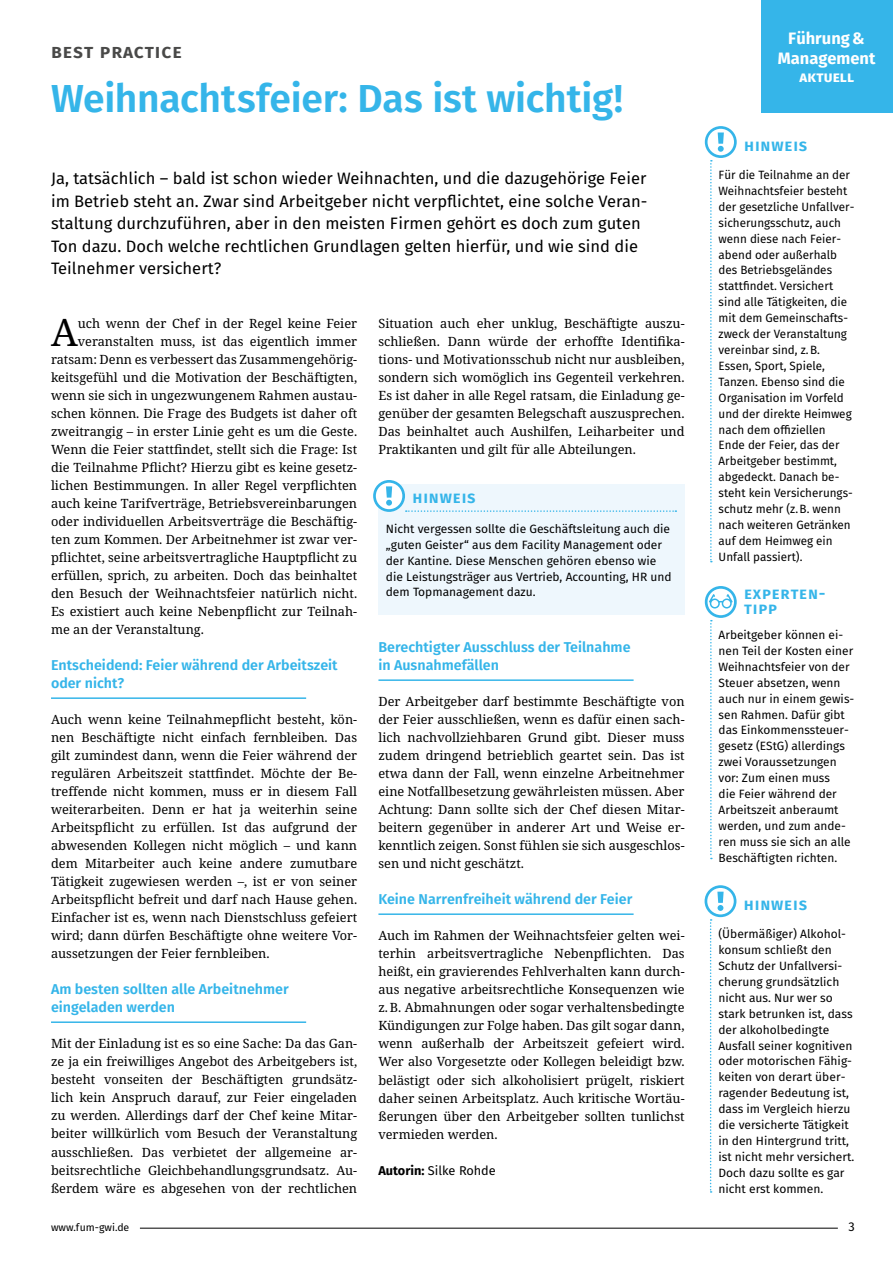
<style>
.page{position:relative;width:893px;height:1263px;background:#fff}
.page>*{position:absolute;margin:0;border:0;box-sizing:border-box;transform-origin:0 0}
.t1{font:600 39px "Fira Sans";letter-spacing:-.01em;color:#35b5e9}
.t2{font:37.95px "Noto Serif";color:#000}
.t3{font:600 19.5px "Fira Sans";letter-spacing:.05em;color:#494948}
.t4{font:16.5px/22.5px "Fira Sans";color:#000}
.t5{font:600 16.5px/14.4px "Fira Sans";letter-spacing:.05em;color:#35b5e9}
.t6{font:700 16.5px/19.5px "Fira Sans";color:#fff;text-align:center}
.t7{font:700 15px "Fira Sans";letter-spacing:.01em;color:#fff}
.t8{font:600 14.25px/18px "Fira Sans";color:#35b5e9}
.t9{font:12.75px/18px "Noto Serif";color:#000;text-align:justify}
.t10{font:12.75px "Fira Sans";color:#000}
.t11{font:12px/15.9px "Fira Sans";color:#000}
.t12{font:10.5px "Fira Sans";color:#000}
.s1{font-weight:700}
</style>
<div class="page">
<hr style="left:140px;top:1228px;width:698px;height:1px;background:#000">
<div style="left:761px;top:0;width:132px;height:112px;background:#35b5e9"></div>
<hr style="left:51px;top:697px;width:255px;height:2px;background:#35b5e9">
<hr style="left:51px;top:1021px;width:255px;height:2px;background:#35b5e9">
<hr style="left:378px;top:679px;width:256px;height:2px;background:#35b5e9">
<hr style="left:378px;top:913px;width:256px;height:2px;background:#35b5e9">
<div style="left:378px;top:484px;width:307px;height:130px;background:#eef7fd"></div>
<svg style="left:373px;top:480px;width:303px;height:32px"></svg>
<svg style="left:705px;top:885px;width:31px;height:308px"></svg>
<svg style="left:705px;top:126px;width:32px;height:436px"></svg>
<svg style="left:705px;top:586px;width:32px;height:273px"></svg>
<h3 class="t3" style="left:51px;top:38px;width:132px">Best Practice</h3>
<h1 class="t1" style="left:51px;top:71px;width:574px">Weihnachtsfeier: Das ist wichtig!</h1>
<p class="t4" style="left:51px;top:167px;width:598px">Ja, tatsächlich – bald ist schon wieder Weihnachten, und die dazugehörige Feier im Betrieb steht an. Zwar sind Arbeitgeber nicht verpflichtet, eine solche Veran&shy;staltung durchzuführen, aber in den meisten Firmen gehört es doch zum guten Ton dazu. Doch welche rechtlichen Grundlagen gelten hierfür, und wie sind die Teilnehmer versichert?</p>
<h2 class="t2" style="left:51px;top:307px;width:28px">A</h2>
<p class="t9" style="left:78px;top:314px;width:281px">uch wenn der Chef in der Regel keine Feier</p>
<p class="t9" style="left:78px;top:332px;width:281px">veranstalten muss, ist das eigentlich immer</p>
<p class="t9" style="left:51px;top:350px;width:308px">ratsam: Denn es verbessert das Zusammengehörig-</p>
<p class="t9" style="left:51px;top:368px;width:308px">keitsgefühl und die Motivation der Beschäftigten,</p>
<p class="t9" style="left:51px;top:386px;width:308px">wenn sie sich in ungezwungenem Rahmen austau-</p>
<p class="t9" style="left:51px;top:404px;width:308px">schen können. Die Frage des Budgets ist daher oft</p>
<p class="t9" style="left:51px;top:422px;width:308px">zweitrangig – in erster Linie geht es um die Geste.</p>
<p class="t9" style="left:51px;top:440px;width:308px">Wenn die Feier stattfindet, stellt sich die Frage: Ist</p>
<p class="t9" style="left:51px;top:458px;width:308px">die Teilnahme Pflicht? Hierzu gibt es keine gesetz-</p>
<p class="t9" style="left:51px;top:476px;width:308px">lichen Bestimmungen. In aller Regel verpflichten</p>
<p class="t9" style="left:51px;top:494px;width:308px">auch keine Tarifverträge, Betriebsvereinbarungen</p>
<p class="t9" style="left:51px;top:512px;width:308px">oder individuellen Arbeitsverträge die Beschäftig-</p>
<p class="t9" style="left:51px;top:530px;width:308px">ten zum Kommen. Der Arbeitnehmer ist zwar ver-</p>
<p class="t9" style="left:51px;top:548px;width:308px">pflichtet, seine arbeitsvertragliche Hauptpflicht zu</p>
<p class="t9" style="left:51px;top:566px;width:308px">erfüllen, sprich, zu arbeiten. Doch das beinhaltet</p>
<p class="t9" style="left:51px;top:584px;width:308px">den Besuch der Weihnachtsfeier natürlich nicht.</p>
<p class="t9" style="left:51px;top:602px;width:308px">Es existiert auch keine Nebenpflicht zur Teilnah-</p>
<p class="t9" style="left:51px;top:620px;width:154px">me an der Veranstaltung.</p>
<p class="t8" style="left:51px;top:656px;width:288px">Entscheidend: Feier während der Arbeitszeit oder nicht?</p>
<p class="t9" style="left:51px;top:710px;width:308px">Auch wenn keine Teilnahmepflicht besteht, kön&shy;nen Beschäftigte nicht einfach fernbleiben. Das gilt zumindest dann, wenn die Feier während der regulären Arbeitszeit stattfindet. Möchte der Be&shy;treffende nicht kommen, muss er in diesem Fall weiterarbeiten. Denn er hat ja weiterhin seine Arbeitspflicht zu erfüllen. Ist das aufgrund der abwesenden Kollegen nicht möglich – und kann dem Mitarbeiter auch keine andere zumutbare Tätigkeit zugewiesen werden –, ist er von seiner Arbeitspflicht befreit und darf nach Hause gehen.<br>Einfacher ist es, wenn nach Dienstschluss gefeiert wird; dann dürfen Beschäftigte ohne weitere Vor&shy;aussetzungen der Feier fernbleiben.</p>
<p class="t8" style="left:51px;top:980px;width:239px">Am besten sollten alle Arbeitnehmer eingeladen werden</p>
<p class="t9" style="left:51px;top:1034px;width:308px">Mit der Einladung ist es so eine Sache: Da das Gan&shy;ze ja ein freiwilliges Angebot des Arbeitgebers ist, besteht vonseiten der Beschäftigten grundsätz&shy;lich kein Anspruch darauf, zur Feier eingeladen zu werden. Allerdings darf der Chef keine Mitar&shy;beiter willkürlich vom Besuch der Veranstaltung ausschließen. Das verbietet der allgemeine ar&shy;beitsrechtliche Gleichbehandlungsgrundsatz. Au&shy;ßerdem wäre es abgesehen von der rechtlichen</p>
<p class="t9" style="left:378px;top:314px;width:308px">Situation auch eher unklug, Beschäftigte auszu&shy;schließen. Dann würde der erhoffte Identifika&shy;tions- und Motivationsschub nicht nur ausbleiben, sondern sich womöglich ins Gegenteil verkehren.<br>Es ist daher in alle Regel ratsam, die Einladung ge&shy;genüber der gesamten Belegschaft auszusprechen.<br>Das beinhaltet auch Aushilfen, Leiharbeiter und Praktikanten und gilt für alle Abteilungen.</p>
<p class="t5" style="left:412px;top:490px;width:65px">Hi nweis</p>
<p class="t11" style="left:386px;top:521px;width:287px">Nicht vergessen sollte die Geschäftsleitung auch die „guten Geister“ aus dem Facility Management oder der Kantine. Diese Menschen gehören ebenso wie die Leistungsträger aus Vertrieb, Accounting, HR und dem Topmanagement dazu.</p>
<p class="t8" style="left:378px;top:638px;width:254px">Berechtigter Ausschluss der Teilnahme in Ausnahmefällen</p>
<p class="t9" style="left:378px;top:692px;width:308px">Der Arbeitgeber darf bestimmte Beschäftigte von der Feier ausschließen, wenn es dafür einen sach&shy;lich nachvollziehbaren Grund gibt. Dieser muss zudem dringend betrieblich geartet sein. Das ist etwa dann der Fall, wenn einzelne Arbeitnehmer eine Notfallbesetzung gewährleisten müssen. Aber Achtung: Dann sollte sich der Chef diesen Mitar&shy;beitern gegenüber in anderer Art und Weise er&shy;kenntlich zeigen. Sonst fühlen sie sich ausgeschlos&shy;sen und nicht geschätzt.</p>
<p class="t8" style="left:378px;top:890px;width:255px">Keine Narrenfreiheit während der Feier</p>
<p class="t9" style="left:378px;top:926px;width:308px">Auch im Rahmen der Weihnachtsfeier gelten wei&shy;terhin arbeitsvertragliche Nebenpflichten. Das heißt, ein gravierendes Fehlverhalten kann durch&shy;aus negative arbeitsrechtliche Konsequenzen wie z.B. Abmahnungen oder sogar verhaltensbedingte Kündigungen zur Folge haben. Das gilt sogar dann, wenn außerhalb der Arbeitszeit gefeiert wird.<br>Wer also Vorgesetzte oder Kollegen beleidigt bzw. belästigt oder sich alkoholisiert prügelt, riskiert daher seinen Arbeitsplatz. Auch kritische Wortäu&shy;ßerungen über den Arbeitgeber sollten tunlichst vermieden werden.</p>
<p class="t10" style="left:378px;top:1161px;width:119px"><span class="s1">Autorin:</span> Silke Rohde</p>
<p class="t6" style="left:778px;top:29px;width:99px">Führung&amp;<br>Management</p>
<p class="t7" style="left:799px;top:67px;width:56px">aktuell</p>
<p class="t5" style="left:744px;top:138px;width:65px">Hi nweis</p>
<p class="t11" style="left:719px;top:167px;width:137px">Für die Teilnahme an der<br>Weihnachtsfeier besteht der gesetzliche Unfallver&shy;sicherungsschutz, auch wenn diese nach Feier&shy;abend oder außerhalb des Betriebsgeländes stattfindet. Versichert sind alle Tätigkeiten, die mit dem Gemeinschafts&shy;zweck der Veranstaltung vereinbar sind, z.B.<br>Essen, Sport, Spiele,<br>Tanzen. Ebenso sind die<br>Organisation im Vorfeld und der direkte Heimweg nach dem offiziellen<br>Ende der Feier, das der<br>Arbeitgeber bestimmt, abgedeckt. Danach be&shy;steht kein Versicherungs&shy;schutz mehr (z.B. wenn nach weiteren Getränken auf dem Heimweg ein<br>Unfall passiert).</p>
<p class="t5" style="left:744px;top:586px;width:83px">Experten-<br>Tipp</p>
<p class="t11" style="left:719px;top:627px;width:137px">Arbeitgeber können ei&shy;nen Teil der Kosten einer<br>Weihnachtsfeier von der<br>Steuer absetzen, wenn auch nur in einem gewis&shy;sen Rahmen. Dafür gibt das Einkommenssteuer&shy;gesetz (EStG) allerdings zwei Voraussetzungen vor: Zum einen muss<br>die Feier während der<br>Arbeitszeit anberaumt werden, und zum ande&shy;ren muss sie sich an alle<br>Beschäftigten richten.</p>
<p class="t5" style="left:744px;top:897px;width:65px">Hi nweis</p>
<p class="t11" style="left:718px;top:926px;width:138px">(Übermäßiger) Alkohol&shy;konsum schließt den<br>Schutz der Unfallversi&shy;cherung grundsätzlich nicht aus. Nur wer so stark betrunken ist, dass der alkoholbedingte<br>Ausfall seiner kognitiven oder motorischen Fähig&shy;keiten von derart über&shy;ragender Bedeutung ist, dass im Vergleich hierzu die versicherte Tätigkeit in den Hintergrund tritt, ist nicht mehr versichert.<br>Doch dazu sollte es gar nicht erst kommen.</p>
<p class="t12" style="left:51px;top:1220px;width:80px">www.fum-gwi.de</p>
<p class="t10" style="left:848px;top:1217px;width:8px">3</p>
</div>
